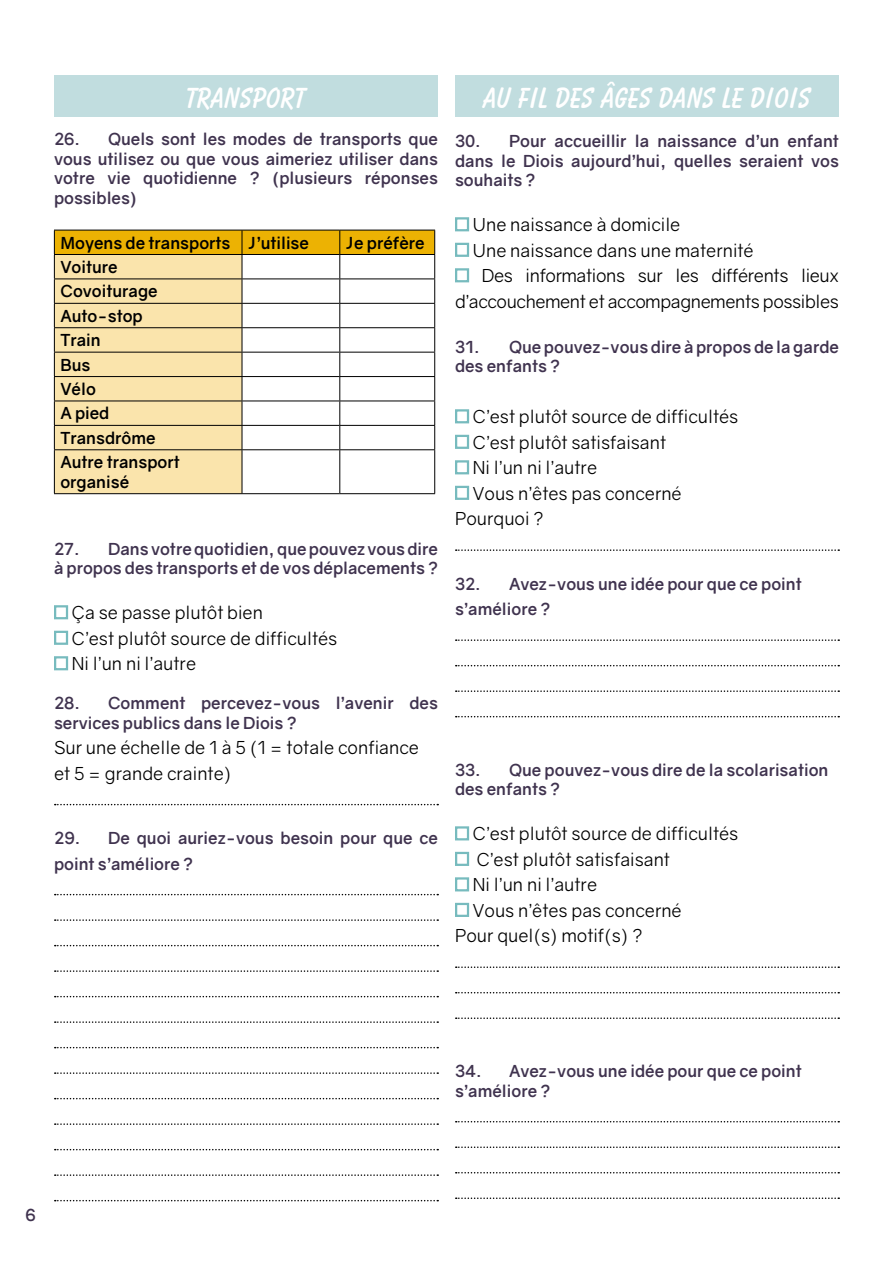
<style>
.page{position:relative;width:893px;height:1263px;background:#fff}
.page>*{position:absolute;margin:0;border:0;box-sizing:border-box;transform-origin:0 0}
.t1{font:700 30px "Balloon BT";color:#fff}
.t2{font:18px/25.5px "Gravity";color:#000}
.t3{font:18px "Gravity";letter-spacing:-.02em;color:#000}
.t4{font:700 16.5px/19.5px "Gravity";color:#40334f}
.t5{font:700 16.5px/24.5px "Gravity";color:#000}
</style>
<div class="page">
<div style="left:55px;top:450px;width:187px;height:43px;background:#fae4ac"></div>
<svg style="left:54px;top:230px;width:381px;height:219px"></svg>
<hr style="left:54px;top:449px;width:188px;height:1px;background:#000">
<hr style="left:54px;top:450px;width:1px;height:43px;background:#000">
<hr style="left:242px;top:449px;width:98px;height:1px;background:#000">
<hr style="left:242px;top:450px;width:1px;height:43px;background:#000">
<hr style="left:340px;top:449px;width:95px;height:1px;background:#000">
<hr style="left:339px;top:450px;width:1px;height:43px;background:#000">
<hr style="left:434px;top:450px;width:1px;height:43px;background:#000">
<hr style="left:54px;top:493px;width:188px;height:1px;background:#000">
<hr style="left:242px;top:493px;width:98px;height:1px;background:#000">
<hr style="left:340px;top:493px;width:95px;height:1px;background:#000">
<div style="left:54px;top:75px;width:384px;height:42px;background:#c1dddf"></div>
<div style="left:455px;top:75px;width:384px;height:42px;background:#c1dddf"></div>
<div style="left:54px;top:605px;width:14px;height:14px;border:2px solid #77bbbe"></div>
<div style="left:54px;top:631px;width:14px;height:14px;border:2px solid #77bbbe"></div>
<div style="left:54px;top:656px;width:14px;height:14px;border:2px solid #77bbbe"></div>
<svg style="left:55px;top:804px;width:383px;height:1px"></svg>
<svg style="left:55px;top:894px;width:383px;height:1px"></svg>
<svg style="left:55px;top:919px;width:383px;height:2px"></svg>
<svg style="left:55px;top:945px;width:383px;height:1px"></svg>
<svg style="left:55px;top:970px;width:383px;height:2px"></svg>
<svg style="left:55px;top:996px;width:383px;height:1px"></svg>
<svg style="left:55px;top:1021px;width:383px;height:2px"></svg>
<svg style="left:55px;top:1047px;width:383px;height:1px"></svg>
<svg style="left:55px;top:1072px;width:383px;height:2px"></svg>
<svg style="left:55px;top:1098px;width:383px;height:1px"></svg>
<svg style="left:55px;top:1123px;width:383px;height:2px"></svg>
<svg style="left:55px;top:1149px;width:383px;height:1px"></svg>
<svg style="left:55px;top:1174px;width:383px;height:2px"></svg>
<svg style="left:55px;top:1200px;width:383px;height:1px"></svg>
<div style="left:455px;top:217px;width:14px;height:14px;border:2px solid #77bbbe"></div>
<div style="left:455px;top:243px;width:14px;height:14px;border:2px solid #77bbbe"></div>
<div style="left:455px;top:268px;width:14px;height:14px;border:2px solid #77bbbe"></div>
<div style="left:455px;top:409px;width:14px;height:14px;border:2px solid #77bbbe"></div>
<div style="left:455px;top:435px;width:14px;height:14px;border:2px solid #77bbbe"></div>
<div style="left:455px;top:460px;width:14px;height:14px;border:2px solid #77bbbe"></div>
<div style="left:455px;top:486px;width:14px;height:14px;border:2px solid #77bbbe"></div>
<svg style="left:456px;top:549px;width:383px;height:2px"></svg>
<svg style="left:456px;top:639px;width:383px;height:2px"></svg>
<svg style="left:456px;top:665px;width:383px;height:1px"></svg>
<svg style="left:456px;top:690px;width:383px;height:2px"></svg>
<svg style="left:456px;top:716px;width:383px;height:1px"></svg>
<div style="left:455px;top:826px;width:14px;height:14px;border:2px solid #77bbbe"></div>
<div style="left:455px;top:852px;width:14px;height:14px;border:2px solid #77bbbe"></div>
<div style="left:455px;top:877px;width:14px;height:14px;border:2px solid #77bbbe"></div>
<div style="left:455px;top:903px;width:14px;height:14px;border:2px solid #77bbbe"></div>
<svg style="left:456px;top:966px;width:383px;height:2px"></svg>
<svg style="left:456px;top:992px;width:383px;height:1px"></svg>
<svg style="left:456px;top:1017px;width:383px;height:2px"></svg>
<svg style="left:456px;top:1121px;width:383px;height:1px"></svg>
<svg style="left:456px;top:1146px;width:383px;height:2px"></svg>
<svg style="left:456px;top:1172px;width:383px;height:1px"></svg>
<svg style="left:456px;top:1197px;width:383px;height:2px"></svg>
<h1 class="t1" style="left:186px;top:80px;width:121px">TRANSPORT</h1>
<h1 class="t1" style="left:483px;top:80px;width:329px">AU FIL DES ÂGES DANS LE DIOIS</h1>
<p class="t4" style="left:54px;top:130px;width:385px;text-align:justify">26. Quels sont les modes de transports que vous utilisez ou que vous aimeriez utiliser dans votre vie quotidienne ? (plusieurs réponses possibles)</p>
<p class="t4" style="left:455px;top:132px;width:385px;text-align:justify">30. Pour accueillir la naissance d’un enfant dans le Diois aujourd’hui, quelles seraient vos souhaits ?</p>
<p class="t2" style="left:473px;top:212px;width:209px">Une naissance à domicile</p>
<p class="t2" style="left:473px;top:238px;width:282px">Une naissance dans une maternité</p>
<p class="t3" style="left:482px;top:265px;width:359px">Des informations sur les différents lieux</p>
<p class="t3" style="left:455px;top:290px;width:385px">d’accouchement et accompagnements possibles</p>
<p class="t4" style="left:455px;top:337px;width:385px">31. Que pouvez-vous dire à propos de la garde des enfants ?</p>
<p class="t2" style="left:473px;top:404px;width:267px">C’est plutôt source de difficultés</p>
<p class="t2" style="left:473px;top:430px;width:195px">C’est plutôt satisfaisant</p>
<p class="t2" style="left:473px;top:455px;width:126px">Ni l’un ni l’autre</p>
<p class="t2" style="left:473px;top:481px;width:210px">Vous n’êtes pas concerné</p>
<p class="t2" style="left:455px;top:506px;width:90px">Pourquoi ?</p>
<p class="t5" style="left:60px;top:230px;width:250px">Moyens de transports J’utilise</p>
<p class="t5" style="left:346px;top:230px;width:80px">Je préfère</p>
<p class="t5" style="left:60px;top:255px;width:121px">Voiture<br>Covoiturage<br>Auto-stop<br>Train<br>Bus<br>Vélo<br>A pied<br>Transdrôme<br>Autre transport</p>
<p class="t5" style="left:60px;top:470px;width:70px">organisé</p>
<p class="t4" style="left:54px;top:539px;width:385px">27. Dans votre quotidien, que pouvez vous dire à propos des transports et de vos déplacements ?</p>
<p class="t2" style="left:72px;top:600px;width:267px">Ça se passe plutôt bien<br>C’est plutôt source de difficultés<br>Ni l’un ni l’autre</p>
<p class="t4" style="left:54px;top:694px;width:385px">28. Comment percevez-vous l’avenir des services publics dans le Diois ?</p>
<p class="t2" style="left:54px;top:735px;width:366px">Sur une échelle de 1 à 5 (1 = totale confiance et 5 = grande crainte)</p>
<p class="t4" style="left:54px;top:826px;width:385px;line-height:25.5px">29. De quoi auriez-vous besoin pour que ce point s’améliore ?</p>
<p class="t4" style="left:455px;top:571px;width:348px;line-height:25.5px">32. Avez-vous une idée pour que ce point s’améliore ?</p>
<p class="t4" style="left:455px;top:760px;width:375px">33. Que pouvez-vous dire de la scolarisation des enfants ?</p>
<p class="t2" style="left:473px;top:821px;width:267px">C’est plutôt source de difficultés</p>
<p class="t2" style="left:477px;top:847px;width:195px">C’est plutôt satisfaisant</p>
<p class="t2" style="left:473px;top:872px;width:126px">Ni l’un ni l’autre</p>
<p class="t2" style="left:473px;top:898px;width:210px">Vous n’êtes pas concerné</p>
<p class="t2" style="left:455px;top:923px;width:189px">Pour quel(s) motif(s) ?</p>
<p class="t4" style="left:26px;top:1206px;width:12px">6</p>
<p class="t4" style="left:455px;top:1062px;width:348px">34. Avez-vous une idée pour que ce point s’améliore ?</p>
</div>
